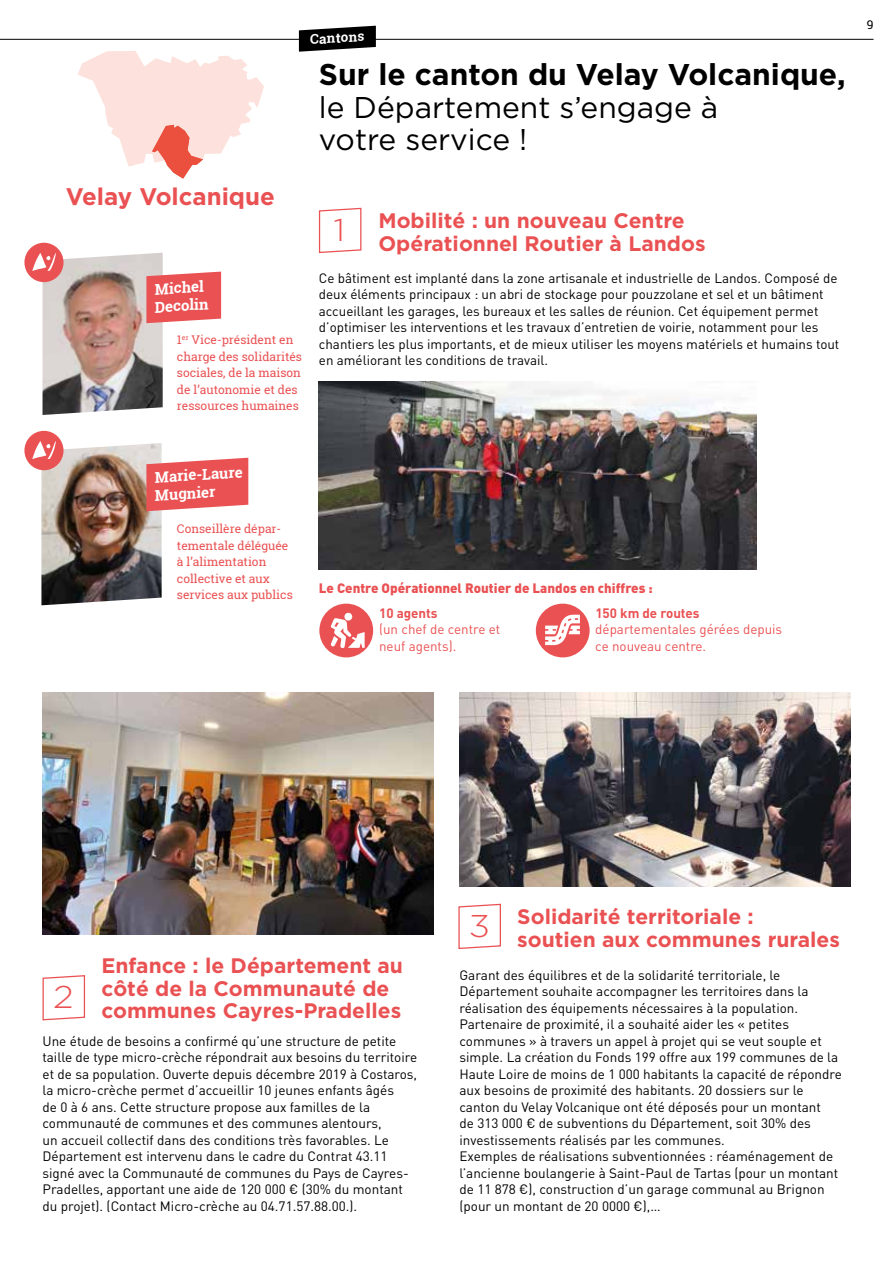
<style>
.page{position:relative;width:893px;height:1263px;background:#fff}
.page>*{position:absolute;margin:0;border:0;box-sizing:border-box;transform-origin:0 0}
.t1{font:300 31.5px "Gotham";color:#ea5153;scale:1.11 1}
.t2{font:30px/32.4px "Gotham";color:#000}
.t3{font:700 30px "Gotham";color:#000}
.t4{font:700 24px "Gotham";color:#ea5153}
.t5{font:700 21px/22.5px "Gotham";color:#ea5153}
.t6{font:700 15px/18px "Roboto Slab";color:#fff}
.t7{font:13.5px/16.5px "DIN Pro";color:#000}
.t8{font:13.5px/16.5px "DIN Pro";color:#ea5153}
.t9{font:900 13.5px "DIN Pro";color:#ea5153}
.t10{font:700 13.5px "DIN Pro";color:#ea5153}
.t11{font:700 13.5px "Roboto Slab";color:#fff}
.t12{font:12px/16.5px "Roboto Slab";color:#ea5153}
.t13{font:12px "Roboto Slab";color:#000}
</style>
<div class="page">
<hr style="left:0;top:39px;width:873px;height:1px;background:#000">
<svg style="left:299px;top:26px;width:77px;height:26px"></svg>
<img style="left:43px;top:253px;width:120px;height:162px">
<img style="left:41px;top:443px;width:121px;height:162px">
<svg style="left:146px;top:272px;width:75px;height:51px;background:#ea5e60"></svg>
<svg style="left:146px;top:458px;width:102px;height:53px;background:#eb6466"></svg>
<svg style="left:318px;top:207px;width:44px;height:47px"></svg>
<svg style="left:458px;top:903px;width:43px;height:46px"></svg>
<img style="left:459px;top:692px;width:391px;height:194px">
<svg style="left:42px;top:975px;width:44px;height:46px"></svg>
<img style="left:43px;top:692px;width:390px;height:242px">
<div style="left:24px;top:243px;width:40px;height:39px;background:#ea5153;border-radius:50%"></div>
<svg style="left:32px;top:253px;width:24px;height:18px"></svg>
<div style="left:24px;top:431px;width:40px;height:39px;background:#ea5153;border-radius:50%"></div>
<svg style="left:32px;top:441px;width:24px;height:18px"></svg>
<img style="left:319px;top:382px;width:438px;height:188px">
<svg style="left:78px;top:51px;width:186px;height:128px"></svg>
<div style="left:319px;top:604px;width:54px;height:53px;background:#ea5153;border-radius:50%"></div>
<div style="left:536px;top:604px;width:54px;height:53px;background:#ea5153;border-radius:50%"></div>
<svg style="left:331px;top:618px;width:34px;height:30px"></svg>
<div style="left:344px;top:613px;width:8px;height:8px;background:#fff;border-radius:50%"></div>
<svg style="left:545px;top:615px;width:35px;height:30px"></svg>
<p class="t11" style="left:310px;top:30px;width:56px;rotate:-3deg">Cantons</p>
<h2 class="t3" style="left:319px;top:57px;width:528px">Sur le canton du Velay Volcanique,</h2>
<h2 class="t2" style="left:319px;top:90px;width:401px">le Département s’engage à votre service !</h2>
<h3 class="t4" style="left:66px;top:183px;width:211px">Velay Volcanique</h3>
<p class="t6" style="left:153px;top:280px;width:55px;rotate:-4deg">Michel<br>Decolin</p>
<p class="t12" style="left:177px;top:331px;width:127px">1<sup>er</sup> Vice-président en charge des solidarités sociales, de la maison de l’autonomie et des ressources humaines</p>
<h1 class="t1" style="left:334px;top:213px;width:12px">1</h1>
<h3 class="t5" style="left:378px;top:209px;width:329px">Mobilité : un nouveau Centre<br>Opérationnel Routier à Landos</h3>
<p class="t7" style="left:319px;top:269px;width:522px">Ce bâtiment est implanté dans la zone artisanale et industrielle de Landos. Composé de deux éléments principaux : un abri de stockage pour pouzzolane et sel et un bâtiment accueillant les garages, les bureaux et les salles de réunion. Cet équipement permet d’optimiser les interventions et les travaux d’entretien de voirie, notamment pour les chantiers les plus importants, et de mieux utiliser les moyens matériels et humains tout en améliorant les conditions de travail.</p>
<p class="t6" style="left:153px;top:468px;width:91px;rotate:-4deg">Marie-Laure<br>Mugnier</p>
<p class="t12" style="left:177px;top:520px;width:117px">Conseillère dépar&shy;tementale déléguée à l’alimentation collective et aux services aux publics</p>
<p class="t9" style="left:319px;top:579px;width:335px">Le Centre Opérationnel Routier de Landos en chiffres :</p>
<p class="t10" style="left:379px;top:604px;width:60px">10 agents</p>
<p class="t8" style="left:379px;top:621px;width:123px">(un chef de centre et neuf agents).</p>
<p class="t10" style="left:595px;top:604px;width:106px">150 km de routes</p>
<p class="t8" style="left:595px;top:621px;width:188px">départementales gérées depuis ce nouveau centre.</p>
<p class="t13" style="left:867px;top:17px;width:8px">9</p>
<h3 class="t5" style="left:101px;top:954px;width:303px">Enfance : le Département au</h3>
<h3 class="t5" style="left:101px;top:976px;width:289px">côté de la Communauté de</h3>
<h3 class="t5" style="left:53px;top:999px;width:350px"><sup>2</sup> communes Cayres-Pradelles</h3>
<p class="t7" style="left:43px;top:1032px;width:376px">Une étude de besoins a confirmé qu’une structure de petite taille de type micro-crèche répondrait aux besoins du territoire et de sa population. Ouverte depuis décembre 2019 à Costaros, la micro-crèche permet d’accueillir 10 jeunes enfants âgés<br>de 0 à 6 ans. Cette structure propose aux familles de la communauté de communes et des communes alentours,<br>un accueil collectif dans des conditions très favorables. Le Département est intervenu dans le cadre du Contrat 43.11 signé avec la Communauté de communes du Pays de Cayres-Pradelles, apportant une aide de 120 000 € (30% du montant du projet). (Contact Micro-crèche au 04.71.57.88.00.).</p>
<h1 class="t1" style="left:469px;top:909px;width:21px">3</h1>
<h3 class="t5" style="left:517px;top:905px;width:324px">Solidarité territoriale :<br>soutien aux communes rurales</h3>
<p class="t7" style="left:459px;top:966px;width:384px">Garant des équilibres et de la solidarité territoriale, le Département souhaite accompagner les territoires dans la réalisation des équipements nécessaires à la population.<br>Partenaire de proximité, il a souhaité aider les « petites communes » à travers un appel à projet qui se veut souple et simple. La création du Fonds 199 offre aux 199 communes de la Haute Loire de moins de 1 000 habitants la capacité de répondre aux besoins de proximité des habitants. 20 dossiers sur le canton du Velay Volcanique ont été déposés pour un montant<br>de 313 000 € de subventions du Département, soit 30% des investissements réalisés par les communes.<br>Exemples de réalisations subventionnées : réaménagement de l’ancienne boulangerie à Saint-Paul de Tartas (pour un montant de 11 878 €), construction d’un garage communal au Brignon (pour un montant de 20 0000 €),…</p>
</div>
